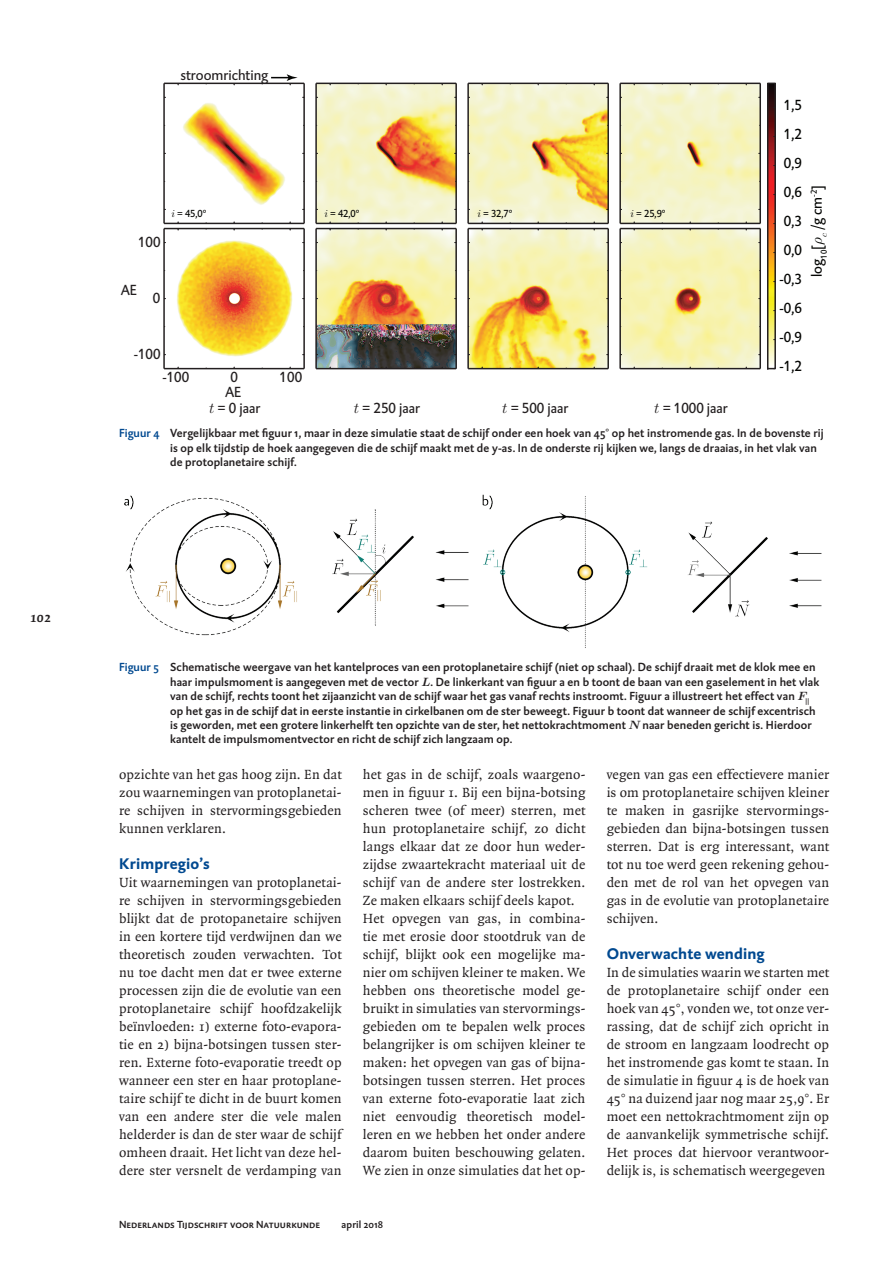
<style>
.page{position:relative;width:893px;height:1263px;background:#fff}
.page>*{position:absolute;margin:0;border:0;box-sizing:border-box;transform-origin:0 0}
.Tussenkop_Referentie{font:700 15.75px "DTL Caspari T";letter-spacing:.01em;color:#014990}
.t1{font:15px "DTL Caspari T";color:#231f20}
.t2{font:15px/29px "DTL Caspari T";color:#040503;text-align:justify}
.t3{font:italic 700 15px "Quadraat";color:#231f20}
.Basis_Tekst{font:14.25px/18px "Quadraat";letter-spacing:.01em;color:#231f20;text-align:justify}
.Bijschrift_foto_s{font:500 12px/14.4px "DTL Caspari ST";letter-spacing:.01em;color:#231f20}
.t4{font:500 10.5px "DTL Caspari T Caps";letter-spacing:.005em;color:#231f20}
.t5{font:10.5px "DTL Caspari T";color:#040503}
.t6{font:500 10.5px "DTL Caspari ST";letter-spacing:.015em;color:#231f20}
.s1{font-family:"CMMI10"}
.s2{color:#014990}
.s3{font-family:"CMMIB10";font-weight:400}
</style>
<div class="page">
<svg style="left:767px;top:82px;width:9px;height:288px;background:#91582d"></svg>
<img style="left:165px;top:84px;width:138px;height:139px">
<hr style="left:164px;top:83px;width:140px;height:1px;background:#231f20">
<hr style="left:303px;top:83px;width:2px;height:140px;background:#231f20">
<hr style="left:164px;top:223px;width:140px;height:1px;background:#231f20">
<hr style="left:163px;top:83px;width:2px;height:140px;background:#231f20">
<img style="left:317px;top:84px;width:138px;height:139px">
<hr style="left:316px;top:83px;width:140px;height:1px;background:#231f20">
<hr style="left:455px;top:83px;width:2px;height:140px;background:#231f20">
<hr style="left:316px;top:223px;width:140px;height:1px;background:#231f20">
<hr style="left:315px;top:83px;width:2px;height:140px;background:#231f20">
<img style="left:469px;top:84px;width:138px;height:139px">
<hr style="left:468px;top:83px;width:140px;height:1px;background:#231f20">
<hr style="left:607px;top:83px;width:2px;height:140px;background:#231f20">
<hr style="left:468px;top:223px;width:140px;height:1px;background:#231f20">
<hr style="left:467px;top:83px;width:2px;height:140px;background:#231f20">
<img style="left:621px;top:84px;width:138px;height:139px">
<hr style="left:620px;top:83px;width:140px;height:1px;background:#231f20">
<hr style="left:759px;top:83px;width:2px;height:140px;background:#231f20">
<hr style="left:620px;top:223px;width:140px;height:1px;background:#231f20">
<hr style="left:619px;top:83px;width:2px;height:140px;background:#231f20">
<img style="left:165px;top:229px;width:138px;height:139px">
<hr style="left:164px;top:228px;width:140px;height:1px;background:#231f20">
<hr style="left:303px;top:229px;width:2px;height:140px;background:#231f20">
<hr style="left:164px;top:368px;width:140px;height:1px;background:#231f20">
<hr style="left:163px;top:229px;width:2px;height:140px;background:#231f20">
<img style="left:317px;top:229px;width:138px;height:139px">
<hr style="left:316px;top:228px;width:140px;height:1px;background:#231f20">
<hr style="left:455px;top:229px;width:2px;height:140px;background:#231f20">
<hr style="left:316px;top:368px;width:140px;height:1px;background:#231f20">
<hr style="left:315px;top:229px;width:2px;height:140px;background:#231f20">
<img style="left:469px;top:229px;width:138px;height:139px">
<hr style="left:468px;top:228px;width:140px;height:1px;background:#231f20">
<hr style="left:607px;top:229px;width:2px;height:140px;background:#231f20">
<hr style="left:468px;top:368px;width:140px;height:1px;background:#231f20">
<hr style="left:467px;top:229px;width:2px;height:140px;background:#231f20">
<img style="left:621px;top:229px;width:138px;height:139px">
<hr style="left:620px;top:228px;width:140px;height:1px;background:#231f20">
<hr style="left:759px;top:229px;width:2px;height:140px;background:#231f20">
<hr style="left:620px;top:368px;width:140px;height:1px;background:#231f20">
<hr style="left:619px;top:229px;width:2px;height:140px;background:#231f20">
<svg style="left:271px;top:74px;width:27px;height:11px"></svg>
<img style="left:124px;top:494px;width:698px;height:154px">
<p class="t3" style="left:30px;top:609px;width:22px">102</p>
<p class="t1" style="left:180px;top:66px;width:89px">stroomrichting</p>
<p class="t1" style="left:138px;top:232px;width:24px">100</p>
<p class="t5" style="left:171px;top:207px;width:36px"><span class="s1">i</span> = 45,0º</p>
<p class="t5" style="left:324px;top:207px;width:36px"><span class="s1">i</span> = 42,0º</p>
<p class="t5" style="left:477px;top:207px;width:36px"><span class="s1">i</span> = 32,7º</p>
<p class="t5" style="left:630px;top:207px;width:36px"><span class="s1">i</span> = 25,9º</p>
<p class="t1" style="left:121px;top:280px;width:18px">AE</p>
<p class="t1" style="left:153px;top:288px;width:9px">0</p>
<p class="t1" style="left:134px;top:344px;width:28px">-100</p>
<p class="t1" style="left:162px;top:368px;width:28px">-100</p>
<p class="t1" style="left:231px;top:368px;width:9px">0</p>
<p class="t1" style="left:280px;top:368px;width:24px">100</p>
<p class="t1" style="left:225px;top:382px;width:18px">AE</p>
<p class="t1" style="left:209px;top:399px;width:53px"><span class="s1">t</span> = 0 jaar</p>
<p class="t1" style="left:354px;top:399px;width:68px"><span class="s1">t</span> = 250 jaar</p>
<p class="t1" style="left:502px;top:399px;width:68px"><span class="s1">t</span> = 500 jaar</p>
<p class="t1" style="left:654px;top:399px;width:75px"><span class="s1">t</span> = 1000 jaar</p>
<p class="t2" style="left:784px;top:90px;width:19px">1,5<br>1,2<br>0,9<br>0,6<br>0,3</p>
<p class="t2" style="left:784px;top:235px;width:19px">0,0</p>
<p class="t2" style="left:780px;top:264px;width:24px">-0,3 -0,6 -0,9 -1,2</p>
<p class="t2" style="left:802px;top:277px;width:93px;rotate:-90deg">log<sub>10</sub>[<span class="s1">ρ</span><sub>c</sub> /g cm<sup>-2</sup>]</p>
<p class="Bijschrift_foto_s" style="left:170px;top:426px;width:655px;text-indent:-51px"><span class="s2">Figuur 4</span> Vergelijkbaar met figuur 1, maar in deze simulatie staat de schijf onder een hoek van 45° op het instromende gas. In de bovenste rij is op elk tijdstip de hoek aangegeven die de schijf maakt met de y-as. In de onderste rij kijken we, langs de draaias, in het vlak van de protoplanetaire schijf.</p>
<p class="Bijschrift_foto_s" style="left:170px;top:660px;width:651px;text-indent:-51px"><span class="s2">Figuur 5</span> Schematische weergave van het kantelproces van een protoplanetaire schijf (niet op schaal). De schijf draait met de klok mee en haar impulsmoment is aangegeven met de vector <span class="s3">L</span>. De linkerkant van figuur a en b toont de baan van een gaselement in het vlak van de schijf, rechts toont het zijaanzicht van de schijf waar het gas vanaf rechts instroomt. Figuur a illustreert het effect van <span class="s3">F</span><sub>|| </sub>op het gas in de schijf dat in eerste instantie in cirkelbanen om de ster beweegt. Figuur b toont dat wanneer de schijf excentrisch is geworden, met een grotere linkerhelft ten opzichte van de ster, het nettokrachtmoment <span class="s3">N</span> naar beneden gericht is. Hierdoor kantelt de impulsmomentvector en richt de schijf zich langzaam op.</p>
<p class="Basis_Tekst" style="left:119px;top:766px;width:224px">opzichte van het gas hoog zijn. En dat zou waarnemingen van protoplanetai&shy;re schijven in stervormingsgebieden kunnen verklaren.</p>
<p class="Tussenkop_Referentie" style="left:119px;top:853px;width:92px">Krimpregio’s</p>
<p class="Basis_Tekst" style="left:119px;top:874px;width:224px">Uit waarnemingen van protoplanetai&shy;re schijven in stervormingsgebieden blijkt dat de protopanetaire schijven in een kortere tijd verdwijnen dan we theoretisch zouden verwachten. Tot nu toe dacht men dat er twee externe processen zijn die de evolutie van een protoplanetaire schijf hoofdzakelijk beïnvloeden: 1) externe foto-evapora&shy;tie en 2) bijna-botsingen tussen ster&shy;ren. Externe foto-evaporatie treedt op wanneer een ster en haar protoplane&shy;taire schijf te dicht in de buurt komen van een andere ster die vele malen helderder is dan de ster waar de schijf omheen draait. Het licht van deze hel&shy;dere ster versnelt de verdamping van</p>
<p class="Basis_Tekst" style="left:363px;top:766px;width:224px">het gas in de schijf, zoals waargeno&shy;men in figuur 1. Bij een bijna-botsing scheren twee (of meer) sterren, met hun protoplanetaire schijf, zo dicht langs elkaar dat ze door hun weder&shy;zijdse zwaartekracht materiaal uit de schijf van de andere ster lostrekken.<br>Ze maken elkaars schijf deels kapot.</p>
<p class="Basis_Tekst" style="left:363px;top:910px;width:224px">Het opvegen van gas, in combina&shy;tie met erosie door stootdruk van de schijf, blijkt ook een mogelijke ma&shy;nier om schijven kleiner te maken. We hebben ons theoretische model ge&shy;bruikt in simulaties van stervormings&shy;gebieden om te bepalen welk proces belangrijker is om schijven kleiner te maken: het opvegen van gas of bijna&shy;botsingen tussen sterren. Het proces van externe foto-evaporatie laat zich niet eenvoudig theoretisch model&shy;leren en we hebben het onder andere daarom buiten beschouwing gelaten.<br>We zien in onze simulaties dat het op-</p>
<p class="t4" style="left:119px;top:1218px;width:203px">Nederlands Tijdschrift voor Natuurkunde</p>
<p class="t6" style="left:342px;top:1218px;width:43px">april 2018</p>
<p class="Basis_Tekst" style="left:607px;top:766px;width:224px">vegen van gas een effectievere manier is om protoplanetaire schijven kleiner te maken in gasrijke stervormings&shy;gebieden dan bijna-botsingen tussen sterren. Dat is erg interessant, want tot nu toe werd geen rekening gehou&shy;den met de rol van het opvegen van gas in de evolutie van protoplanetaire schijven.</p>
<p class="Tussenkop_Referentie" style="left:607px;top:943px;width:159px">Onverwachte wending</p>
<p class="Basis_Tekst" style="left:607px;top:964px;width:224px">In de simulaties waarin we starten met de protoplanetaire schijf onder een hoek van 45°, vonden we, tot onze ver&shy;rassing, dat de schijf zich opricht in de stroom en langzaam loodrecht op het instromende gas komt te staan. In de simulatie in figuur 4 is de hoek van 45° na duizend jaar nog maar 25,9°. Er moet een nettokrachtmoment zijn op de aanvankelijk symmetrische schijf.<br>Het proces dat hiervoor verantwoor&shy;delijk is, is schematisch weergegeven</p>
</div>
